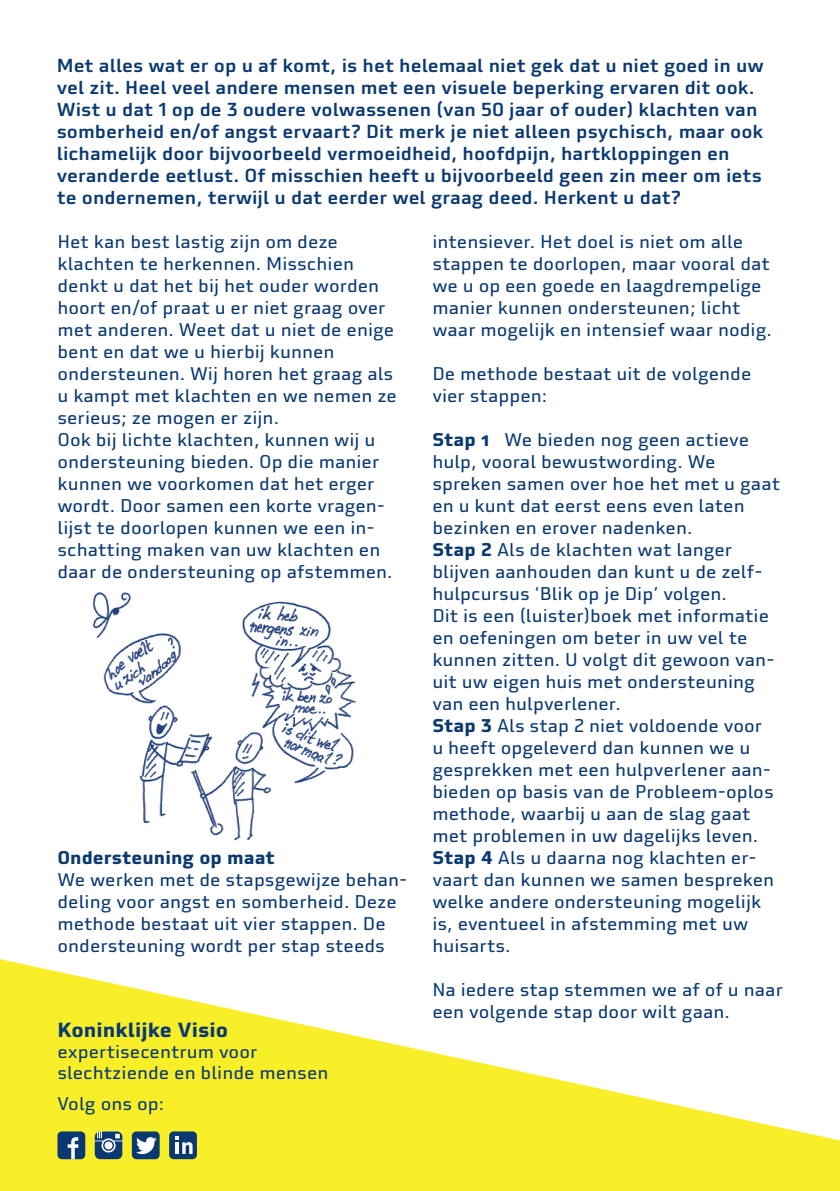
<style>
.page{position:relative;width:840px;height:1191px;background:#fff}
.page>*{position:absolute;margin:0;border:0;box-sizing:border-box;transform-origin:0 0}
.t1{font:700 20px "Utility OT";color:#0a3972}
.t2{font:500 18.4px/22px "Utility OT";color:#0a3972}
.t3{font:18px/22px "Utility OT";color:#0a3972}
.t4{font:700 18px "Utility OT";color:#0a3972}
.s1{font-weight:700}
</style>
<div class="page">
<img style="left:92px;top:592px;width:265px;height:249px">
<svg style="left:0;top:959px;width:839px;height:232px;fill:#f8ef29"></svg>
<div style="left:132px;top:1131px;width:27px;height:28px;background:#0a3972;border-radius:4px"></div>
<div style="left:169px;top:1131px;width:28px;height:28px;background:#0a3972;border-radius:4px"></div>
<svg style="left:175px;top:1136px;width:17px;height:18px"></svg>
<div style="left:57px;top:1131px;width:28px;height:28px;background:#0a3972;border-radius:4px"></div>
<svg style="left:68px;top:1137px;width:10px;height:22px"></svg>
<svg style="left:136px;top:1137px;width:21px;height:17px"></svg>
<svg style="left:95px;top:1131px;width:27px;height:28px"></svg>
<p class="t2" style="left:57px;top:54px;width:708px">Met alles wat er op u af komt, is het helemaal niet gek dat u niet goed in uw vel zit. Heel veel andere mensen met een visuele beperking ervaren dit ook.<br>Wist u dat 1 op de 3 oudere volwassenen (van 50 jaar of ouder) klachten van somberheid en/of angst ervaart? Dit merk je niet alleen psychisch, maar ook lichamelijk door bijvoorbeeld vermoeidheid, hoofdpijn, hartkloppingen en veranderde eetlust. Of misschien heeft u bijvoorbeeld geen zin meer om iets te ondernemen, terwijl u dat eerder wel graag deed. Herkent u dat?</p>
<p class="t3" style="left:57px;top:231px;width:341px">Het kan best lastig zijn om deze klachten te herkennen. Misschien denkt u dat het bij het ouder worden hoort en/of praat u er niet graag over met anderen. Weet dat u niet de enige bent en dat we u hierbij kunnen ondersteunen. Wij horen het graag als u kampt met klachten en we nemen ze serieus; ze mogen er zijn.<br>Ook bij lichte klachten, kunnen wij u ondersteuning bieden. Op die manier kunnen we voorkomen dat het erger wordt. Door samen een korte vragen&shy;lijst te doorlopen kunnen we een in&shy;schatting maken van uw klachten en daar de ondersteuning op afstemmen.</p>
<p class="t4" style="left:57px;top:846px;width:219px">Ondersteuning op maat</p>
<p class="t3" style="left:57px;top:869px;width:351px">We werken met de stapsgewijze behan&shy;deling voor angst en somberheid. Deze methode bestaat uit vier stappen. De ondersteuning wordt per stap steeds</p>
<p class="t1" style="left:57px;top:1017px;width:172px">Koninklijke Visio</p>
<p class="t3" style="left:57px;top:1041px;width:272px;line-height:21px">expertisecentrum voor slechtziende en blinde mensen</p>
<p class="t3" style="left:57px;top:1092px;width:108px">Volg ons op:</p>
<p class="t3" style="left:432px;top:231px;width:341px">intensiever. Het doel is niet om alle stappen te doorlopen, maar vooral dat we u op een goede en laagdrempelige manier kunnen ondersteunen; licht waar mogelijk en intensief waar nodig.</p>
<p class="t3" style="left:432px;top:363px;width:320px">De methode bestaat uit de volgende vier stappen:</p>
<p class="t3" style="left:432px;top:429px;width:349px"><span class="s1">Stap 1</span> We bieden nog geen actieve hulp, vooral bewustwording. We spreken samen over hoe het met u gaat en u kunt dat eerst eens even laten bezinken en erover nadenken.<br><span class="s1">Stap 2</span> Als de klachten wat langer blijven aanhouden dan kunt u de zelf&shy;hulpcursus ‘Blik op je Dip’ volgen.<br>Dit is een (luister)boek met informatie en oefeningen om beter in uw vel te kunnen zitten. U volgt dit gewoon van&shy;uit uw eigen huis met ondersteuning van een hulpverlener.<br><span class="s1">Stap 3</span> Als stap 2 niet voldoende voor<br>u heeft opgeleverd dan kunnen we u gesprekken met een hulpverlener aan&shy;bieden op basis van de Probleem-oplos methode, waarbij u aan de slag gaat met problemen in uw dagelijks leven.<br><span class="s1">Stap 4</span> Als u daarna nog klachten er&shy;vaart dan kunnen we samen bespreken welke andere ondersteuning mogelijk is, eventueel in afstemming met uw huisarts.</p>
<p class="t3" style="left:432px;top:979px;width:352px">Na iedere stap stemmen we af of u naar een volgende stap door wilt gaan.</p>
</div>
